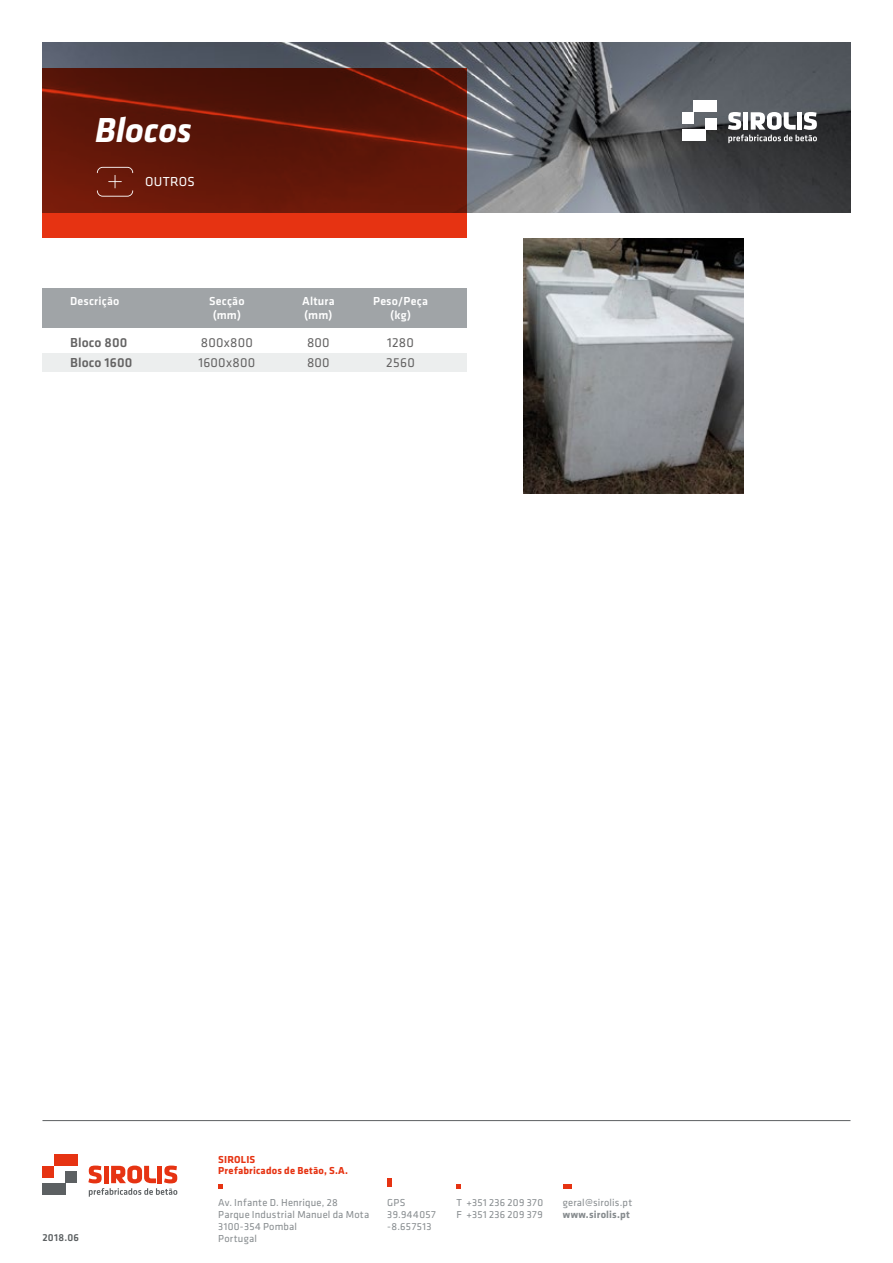
<style>
.page{position:relative;width:893px;height:1263px;background:#fff}
.page>*{position:absolute;margin:0;border:0;box-sizing:border-box;transform-origin:0 0}
.t1{font:italic 700 36px "Klavika";letter-spacing:-.01em;color:#fff}
.t2{font:13.5px/19.5px "Klavika";letter-spacing:.015em;color:#646363}
.t3{font:500 13.5px/19.5px "Klavika";letter-spacing:.01em;color:#646363}
.t4{font:13.5px "Klavika";letter-spacing:.015em;color:#fff}
.t5{font:500 12px/13.5px "Klavika";letter-spacing:.015em;color:#fff;text-align:center}
.t6{font:10.5px/12px "Klavika";letter-spacing:.025em;color:#878c8f}
.t7{font:700 10.5px/10.5px "Klavika";letter-spacing:.02em;color:#e63312}
.t8{font:10.5px/12px "Klavika";letter-spacing:.045em;color:#878c8f}
.t9{font:700 10.5px "Klavika";letter-spacing:.015em;color:#878c8f}
.t10{font:500 10.5px "Klavika";letter-spacing:.02em;color:#5c6062}
</style>
<div class="page">
<div style="left:54px;top:1154px;width:23px;height:12px;background:#e63312"></div>
<div style="left:42px;top:1166px;width:12px;height:11px;background:#e63312"></div>
<div style="left:42px;top:1183px;width:24px;height:12px;background:#5c6062"></div>
<div style="left:66px;top:1172px;width:11px;height:11px;background:#5c6062"></div>
<svg style="left:88px;top:1166px;width:89px;height:31px"></svg>
<svg style="left:218px;top:1184px;width:4px;height:5px"></svg>
<svg style="left:456px;top:1184px;width:5px;height:5px"></svg>
<div style="left:563px;top:1184px;width:8px;height:5px;background:#e63312"></div>
<svg style="left:387px;top:1178px;width:4px;height:9px"></svg>
<hr style="left:42px;top:1120px;width:808px;height:1px;background:#5c6062">
<img style="left:42px;top:42px;width:808px;height:171px">
<svg style="left:42px;top:68px;width:425px;height:170px;background:#721a09"></svg>
<div style="left:694px;top:101px;width:23px;height:11px;background:#fff"></div>
<div style="left:682px;top:112px;width:12px;height:12px;background:#fff"></div>
<div style="left:682px;top:130px;width:23px;height:11px;background:#fff"></div>
<div style="left:705px;top:118px;width:12px;height:12px;background:#fff"></div>
<svg style="left:728px;top:112px;width:89px;height:31px"></svg>
<div style="left:42px;top:353px;width:425px;height:19px;background:#eceeee"></div>
<div style="left:42px;top:288px;width:425px;height:40px;background:#a0a4a7"></div>
<svg style="left:97px;top:167px;width:36px;height:30px"></svg>
<img style="left:524px;top:238px;width:219px;height:255px">
<h1 class="t1" style="left:95px;top:111px;width:98px">Blocos</h1>
<p class="t4" style="left:145px;top:175px;width:51px">OUTROS</p>
<p class="t5" style="left:70px;top:295px;width:51px">Descrição</p>
<p class="t5" style="left:209px;top:295px;width:37px">Secção (mm)</p>
<p class="t5" style="left:302px;top:295px;width:34px;text-align:left">Altura (mm)</p>
<p class="t5" style="left:373px;top:295px;width:56px">Peso/Peça (kg)</p>
<p class="t3" style="left:70px;top:333px;width:64px">Bloco 800<br>Bloco 1600</p>
<p class="t2" style="left:199px;top:333px;width:58px">800x800<br>1600x800</p>
<p class="t2" style="left:307px;top:333px;width:24px">800<br>800</p>
<p class="t2" style="left:386px;top:333px;width:30px">1280<br>2560</p>
<p class="t7" style="left:218px;top:1154px;width:131px">SIROLIS<br>Prefabricados de Betão, S.A.</p>
<p class="t10" style="left:42px;top:1232px;width:38px">2018.06</p>
<p class="t6" style="left:218px;top:1197px;width:152px">Av. Infante D. Henrique, 28<br>Parque Industrial Manuel da Mota<br>3100-354 Pombal<br>Portugal</p>
<p class="t6" style="left:456px;top:1197px;width:88px">T +351 236 209 370<br>F +351 236 209 379</p>
<p class="t6" style="left:563px;top:1197px;width:71px">geral@sirolis.pt</p>
<p class="t8" style="left:387px;top:1197px;width:50px">GPS<br>39.944057 -8.657513</p>
<p class="t9" style="left:563px;top:1209px;width:68px">www.sirolis.pt</p>
</div>
